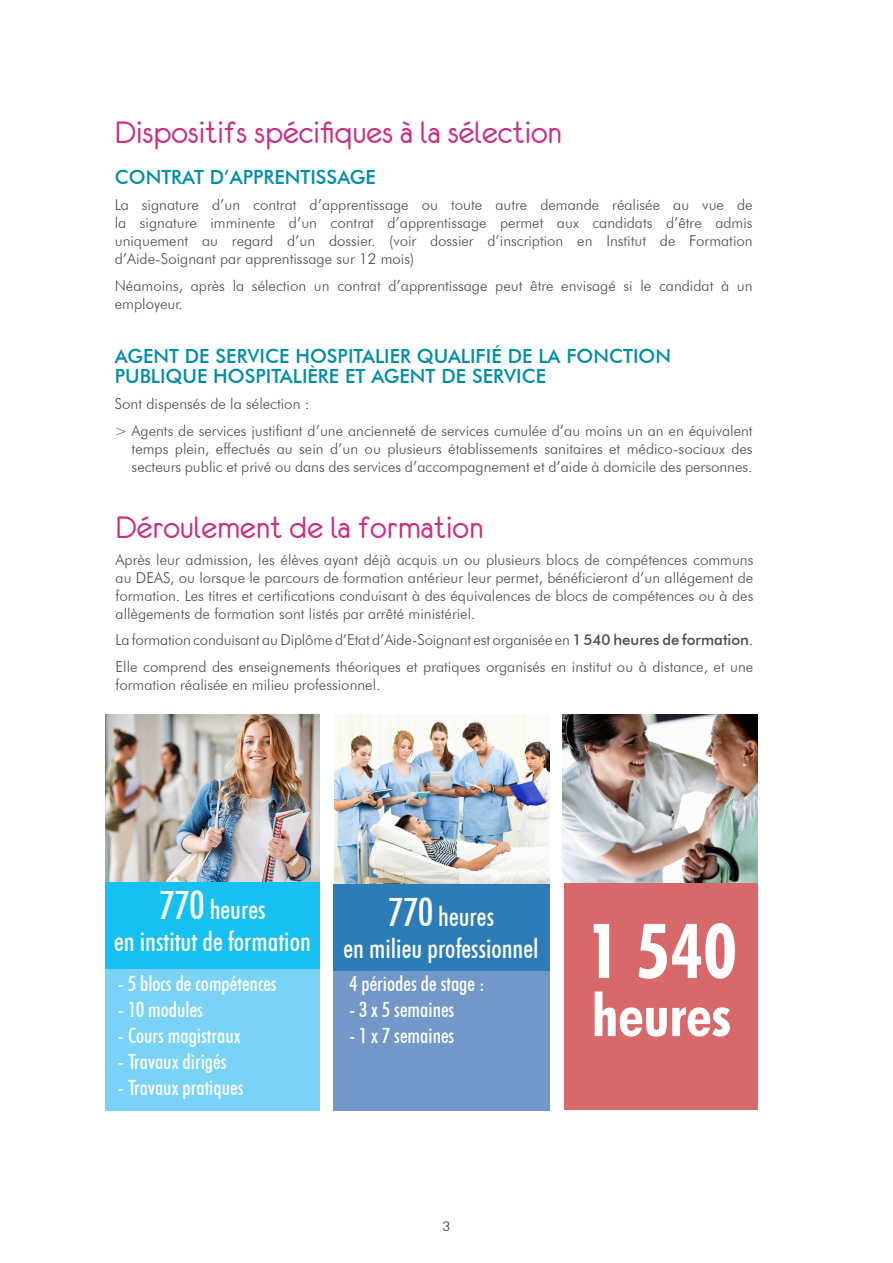
<style>
.page{position:relative;width:893px;height:1263px;background:#fff}
.page>*{position:absolute;margin:0;border:0;box-sizing:border-box;transform-origin:0 0}
.txt_courant{font:700 condensed 76.05px "Futura BT";color:#fff}
.txt_courant-2{font:700 condensed 58.8px "Futura BT";color:#fff}
.titre_eurofur_rose_24{font:34.5px "Eurofurenceregular";color:#cc2d86}
.txt_courant-3{font:500 condensed 27px/32.4px "Futura BT";color:#fff;text-align:center}
.txt_courant-4{font:500 condensed 21px "Futura BT";color:#fff}
.txt_courant-5{font:500 19.5px/19.5px "Futura BT";color:#008da9}
.txt_courant-6{font:300 15px/18px "Futura BT";color:#4b4c4d;text-align:justify}
.t1{font:13.5px "Futura BT";color:#4b4c4d}
.s1{font-weight:500}
.s2{font-size:39px}
</style>
<div class="page">
<div style="left:333px;top:884px;width:216px;height:89px;background:#2b7cb7"></div>
<div style="left:105px;top:882px;width:215px;height:87px;background:#15c0f2"></div>
<img style="left:105px;top:714px;width:215px;height:168px">
<img style="left:335px;top:714px;width:214px;height:170px">
<div style="left:564px;top:883px;width:194px;height:227px;background:#d7696a"></div>
<div style="left:105px;top:969px;width:215px;height:141px;background:#7ad3f6"></div>
<div style="left:333px;top:971px;width:216px;height:139px;background:#7298c9"></div>
<img style="left:562px;top:714px;width:196px;height:168px">
<p class="titre_eurofur_rose_24" style="left:115px;top:115px;width:449px">Dispositifs spécifiques à la sélection</p>
<p class="txt_courant-5" style="left:115px;top:167px;width:263px">CONTRAT D’APPRENTISSAGE</p>
<p class="txt_courant-6" style="left:115px;top:196px;width:639px">La signature d’un contrat d’apprentissage ou toute autre demande réalisée au vue de la signature imminente d’un contrat d’apprentissage permet aux candidats d’être admis uniquement au regard d’un dossier. (voir dossier d’inscription en Institut de Formation d’Aide-Soignant par apprentissage sur 12 mois)</p>
<p class="txt_courant-6" style="left:115px;top:276px;width:639px">Néamoins, après la sélection un contrat d’apprentissage peut être envisagé si le candidat à un employeur.</p>
<p class="txt_courant-5" style="left:115px;top:346px;width:558px">AGENT DE SERVICE HOSPITALIER QUALIFIÉ DE LA FONCTION<br>PUBLIQUE HOSPITALIÈRE ET AGENT DE SERVICE</p>
<p class="txt_courant-6" style="left:115px;top:395px;width:196px">Sont dispensés de la sélection :</p>
<p class="txt_courant-6" style="left:132px;top:421px;width:623px;text-indent:-17px">&gt; Agents de services justifiant d’une ancienneté de services cumulée d’au moins un an en équivalent temps plein, effectués au sein d’un ou plusieurs établissements sanitaires et médico-sociaux des secteurs public et privé ou dans des services d’accompagnement et d’aide à domicile des personnes.</p>
<p class="titre_eurofur_rose_24" style="left:116px;top:510px;width:369px">Déroulement de la formation</p>
<p class="txt_courant-6" style="left:116px;top:550px;width:639px">Après leur admission, les élèves ayant déjà acquis un ou plusieurs blocs de compétences communs au DEAS, ou lorsque le parcours de formation antérieur leur permet, bénéficieront d’un allégement de formation. Les titres et certifications conduisant à des équivalences de blocs de compétences ou à des allègements de formation sont listés par arrêté ministériel.</p>
<p class="txt_courant-6" style="left:116px;top:631px;width:639px">La formation conduisant au Diplôme d’Etat d’Aide-Soignant est organisée en <span class="s1">1540 heures de formation</span>.</p>
<p class="txt_courant-6" style="left:116px;top:657px;width:639px">Elle comprend des enseignements théoriques et pratiques organisés en institut ou à distance, et une formation réalisée en milieu professionnel.</p>
<p class="txt_courant-3" style="left:114px;top:893px;width:198px"><span class="s2">770</span> heures<br>en institut de formation</p>
<p class="txt_courant-3" style="left:343px;top:900px;width:196px"><span class="s2">770</span> heures<br>en milieu professionnel</p>
<p class="txt_courant-4" style="left:118px;top:971px;width:160px">- 5 blocs de compétences</p>
<p class="txt_courant-4" style="left:118px;top:997px;width:86px">- 10 modules</p>
<p class="txt_courant-4" style="left:118px;top:1023px;width:124px">- Cours magistraux</p>
<p class="txt_courant-4" style="left:118px;top:1049px;width:110px">- Travaux dirigés</p>
<p class="txt_courant-4" style="left:118px;top:1075px;width:127px">- Travaux pratiques</p>
<p class="txt_courant-4" style="left:349px;top:971px;width:137px">4 périodes de stage :</p>
<p class="txt_courant-4" style="left:349px;top:997px;width:107px">- 3 x 5 semaines</p>
<p class="txt_courant-4" style="left:349px;top:1023px;width:107px">- 1 x 7 semaines</p>
<p class="t1" style="left:442px;top:1218px;width:9px">3</p>
<p class="txt_courant" style="left:586px;top:905px;width:152px">1 540</p>
<p class="txt_courant-2" style="left:592px;top:979px;width:141px">heures</p>
</div>
